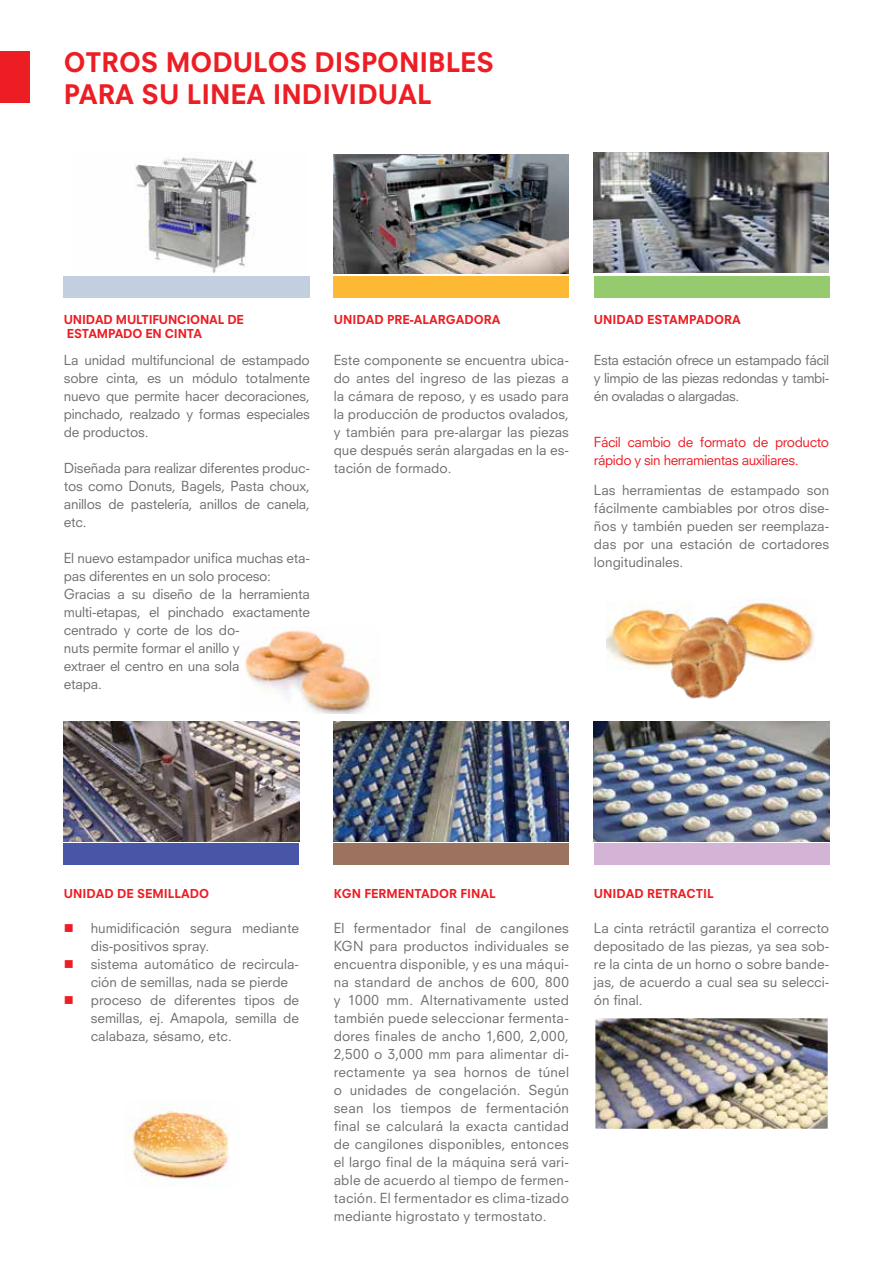
<style>
.page{position:relative;width:893px;height:1263px;background:#fff}
.page>*{position:absolute;margin:0;border:0;box-sizing:border-box;transform-origin:0 0}
.t1{font:800 26.25px/31.5px "Neuzeit S";color:#ed1d24}
.t2{font:13.5px/18px "Neuzeit S";color:#6d6e71;text-align:justify}
.t3{font:13.5px/18px "Neuzeit S";letter-spacing:-.03em;color:#ed1d24}
.t4{font:800 12px/14.4px "Neuzeit S";color:#ed1d24}
</style>
<div class="page">
<div style="left:594px;top:276px;width:235px;height:22px;background:#95cb6e"></div>
<div style="left:64px;top:276px;width:246px;height:22px;background:#c1cfdf"></div>
<img style="left:135px;top:157px;width:123px;height:115px">
<img style="left:748px;top:598px;width:67px;height:65px">
<img style="left:606px;top:601px;width:32px;height:68px">
<img style="left:638px;top:600px;width:110px;height:99px">
<div style="left:334px;top:276px;width:235px;height:22px;background:#fdb933"></div>
<img style="left:334px;top:155px;width:235px;height:119px">
<div style="left:0;top:51px;width:30px;height:52px;background:#ed1d24"></div>
<div style="left:64px;top:844px;width:235px;height:21px;background:#4756a6"></div>
<img style="left:64px;top:722px;width:235px;height:119px">
<img style="left:125px;top:1105px;width:104px;height:76px">
<div style="left:594px;top:844px;width:235px;height:21px;background:#d3b4d6"></div>
<div style="left:334px;top:844px;width:235px;height:21px;background:#9c735e"></div>
<img style="left:594px;top:722px;width:235px;height:119px">
<img style="left:334px;top:722px;width:235px;height:119px">
<img style="left:597px;top:1020px;width:229px;height:107px">
<div style="left:594px;top:1017px;width:235px;height:113px;border:2px solid #fff"></div>
<img style="left:244px;top:630px;width:131px;height:84px">
<img style="left:594px;top:153px;width:235px;height:119px">
<h1 class="t1" style="left:64px;top:47px;width:432px">OTROS MODULOS DISPONIBLES<br>PARA SU LINEA INDIVIDUAL</h1>
<p class="t4" style="left:64px;top:312px;width:182px">UNIDAD MULTIFUNCIONAL DE<br>ESTAMPADO EN CINTA</p>
<p class="t4" style="left:594px;top:312px;width:148px">UNIDAD ESTAMPADORA</p>
<p class="t2" style="left:594px;top:351px;width:237px">Esta estación ofrece un estampado fácil y limpio de las piezas redondas y tambi&shy;én ovaladas o alargadas.</p>
<p class="t3" style="left:594px;top:433px;width:237px">Fácil cambio de formato de producto rápido y sin herramientas auxiliares.</p>
<p class="t2" style="left:594px;top:481px;width:237px">Las herramientas de estampado son fácilmente cambiables por otros dise&shy;ños y también pueden ser reemplaza&shy;das por una estación de cortadores longitudinales.</p>
<p class="t4" style="left:334px;top:312px;width:168px">UNIDAD PRE-ALARGADORA</p>
<p class="t2" style="left:334px;top:351px;width:237px">Este componente se encuentra ubica&shy;do antes del ingreso de las piezas a la cámara de reposo, y es usado para la producción de productos ovalados, y también para pre-alargar las piezas que después serán alargadas en la es&shy;tación de formado.</p>
<p class="t2" style="left:64px;top:351px;width:248px">La unidad multifuncional de estampado sobre cinta, es un módulo totalmente nuevo que permite hacer decoraciones, pinchado, realzado y formas especiales de productos.</p>
<p class="t2" style="left:64px;top:459px;width:248px">Diseñada para realizar diferentes produc&shy;tos como Donuts, Bagels, Pasta choux, anillos de pastelería, anillos de canela, etc.</p>
<p class="t2" style="left:64px;top:549px;width:248px;text-align:left">El nuevo estampador unifica muchas eta&shy;pas diferentes en un solo proceso:<br>Gracias a su diseño de la herramienta multi-etapas, el pinchado exactamente centrado y corte de los do-<br>nuts permite formar el anillo y<br>extraer el centro en una sola<br>etapa.</p>
<p class="t4" style="left:64px;top:886px;width:147px">UNIDAD DE SEMILLADO</p>
<p class="t2" style="left:91px;top:919px;width:210px;text-align:left">humidificación segura mediante dis-positivos spray.<br>sistema automático de recircula&shy;ción de semillas, nada se pierde proceso de diferentes tipos de semillas, ej. Amapola, semilla de calabaza, sésamo, etc.</p>
<p class="t4" style="left:334px;top:886px;width:163px">KGN FERMENTADOR FINAL</p>
<p class="t4" style="left:594px;top:886px;width:121px">UNIDAD RETRACTIL</p>
<p class="t2" style="left:594px;top:919px;width:237px">La cinta retráctil garantiza el correcto depositado de las piezas, ya sea sob&shy;re la cinta de un horno o sobre bande&shy;jas, de acuerdo a cual sea su selecci&shy;ón final.</p>
<p class="t2" style="left:334px;top:919px;width:237px">El fermentador final de cangilones KGN para productos individuales se encuentra disponible, y es una máqui&shy;na standard de anchos de 600, 800 y 1000 mm. Alternativamente usted también puede seleccionar fermenta&shy;dores finales de ancho 1,600, 2,000, 2,500 o 3,000 mm para alimentar di&shy;rectamente ya sea hornos de túnel o unidades de congelación. Según sean los tiempos de fermentación final se calculará la exacta cantidad de cangilones disponibles, entonces el largo final de la máquina será vari&shy;able de acuerdo al tiempo de fermen&shy;tación. El fermentador es clima-tizado mediante higrostato y termostato.</p>
</div>
